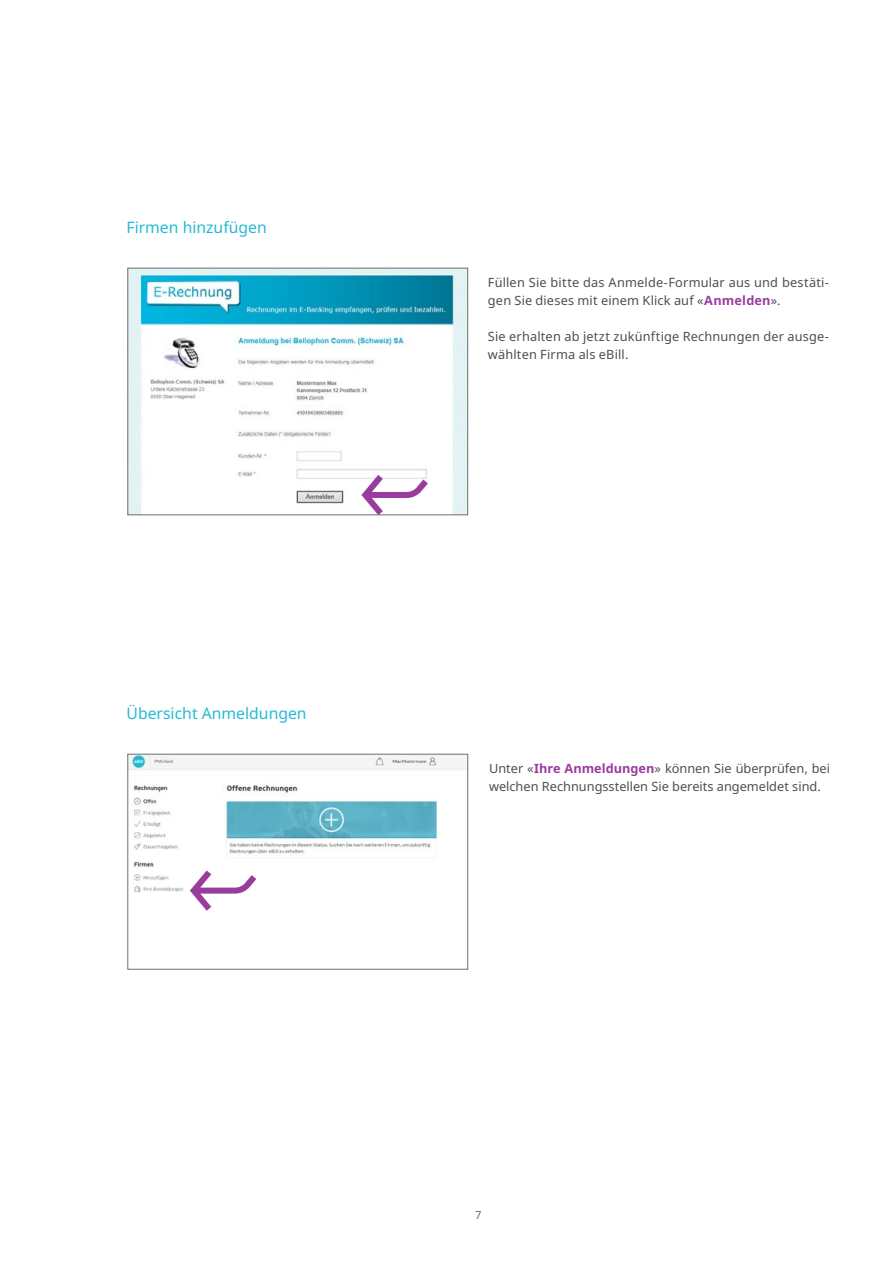
<style>
.page{position:relative;width:893px;height:1263px;background:#fff}
.page>*{position:absolute;margin:0;border:0;box-sizing:border-box;transform-origin:0 0}
.t1{font:15.75px "Noto Sans";color:#25b9d4}
.t2{font:12.75px/18px "Noto Sans";letter-spacing:.01em;color:#4e4e4e}
.t3{font:11.25px "Noto Sans";color:#6e6e6e}
.s1{font-weight:700;color:#9a3c9e}
</style>
<div class="page">
<img style="left:130px;top:270px;width:336px;height:243px">
<div style="left:128px;top:268px;width:340px;height:247px;border:1px solid #6e6e6e"></div>
<svg style="left:361px;top:475px;width:67px;height:40px"></svg>
<img style="left:130px;top:756px;width:336px;height:137px">
<div style="left:128px;top:754px;width:340px;height:215px;border:1px solid #6e6e6e"></div>
<svg style="left:190px;top:870px;width:66px;height:41px"></svg>
<p class="t1" style="left:126px;top:216px;width:142px">Firmen hinzufügen</p>
<p class="t1" style="left:126px;top:702px;width:182px">Übersicht Anmeldungen</p>
<p class="t2" style="left:488px;top:274px;width:343px">Füllen Sie bitte das Anmelde-Formular aus und bestäti&shy;gen Sie dieses mit einem Klick auf «<span class="s1">Anmelden</span>».</p>
<p class="t2" style="left:488px;top:328px;width:343px">Sie erhalten ab jetzt zukünftige Rechnungen der ausge&shy;wählten Firma als eBill.</p>
<p class="t2" style="left:489px;top:760px;width:343px">Unter «<span class="s1">Ihre Anmeldungen</span>» können Sie überprüfen, bei welchen Rechnungsstellen Sie bereits angemeldet sind.</p>
<p class="t3" style="left:475px;top:1207px;width:8px">7</p>
</div>
